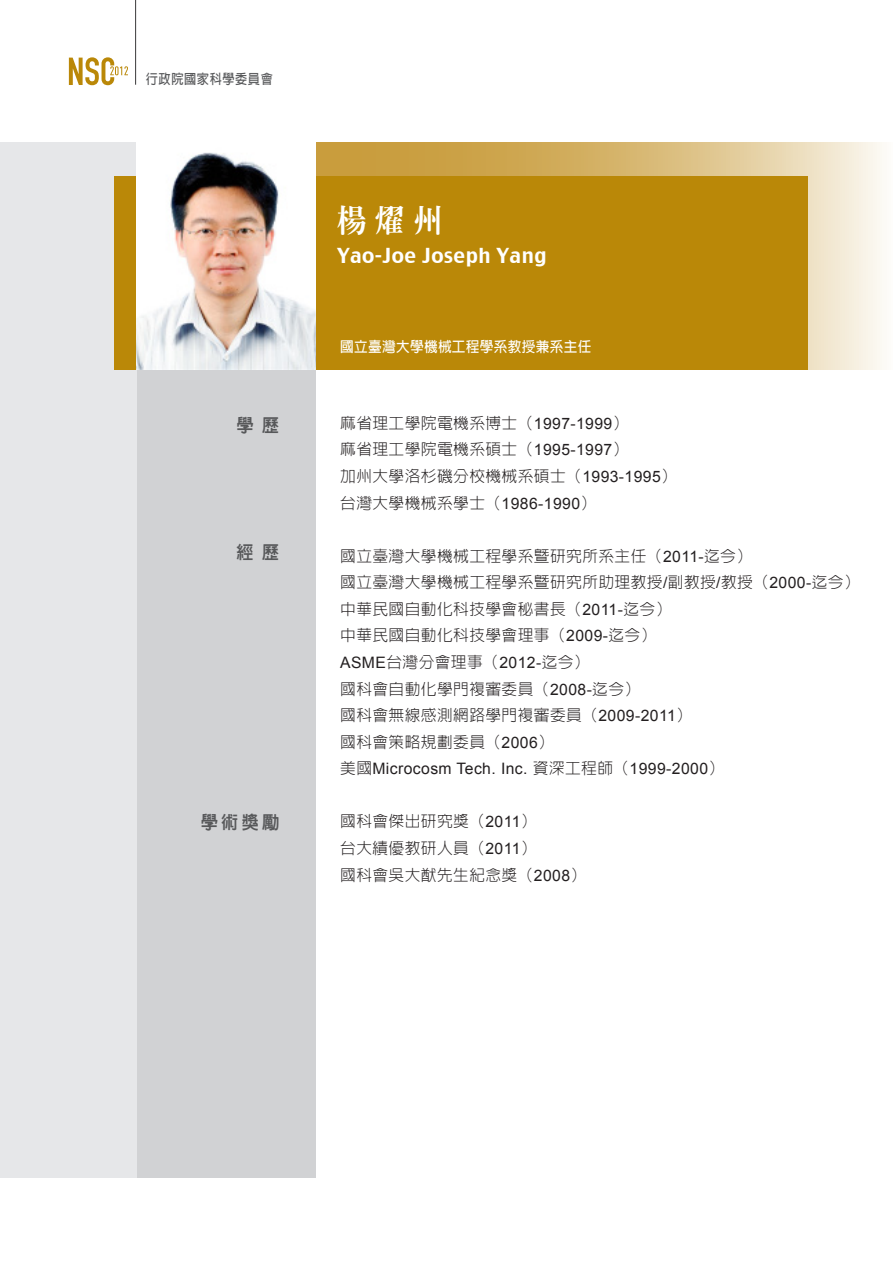
<style>
.page{position:relative;width:893px;height:1263px;background:#fff}
.page>*{position:absolute;margin:0;border:0;box-sizing:border-box;transform-origin:0 0}
.人名中{font:800 30.9px "AR Ming B5";color:#fff;scale:.95 1}
.人名英{font:20.25px "Charcoal CY";letter-spacing:.025em;color:#fff;scale:.95 1}
.表一{font:800 18px "AR Hei B5";color:#57585a;scale:.95 1}
.學經歷{font:300 15.75px "AR Hei B5";letter-spacing:.025em;color:#231f20}
.學經歷-2{font:15.75px "Arial";letter-spacing:.025em;color:#231f20}
.現任{font:700 14.4px "AR Hei B5";letter-spacing:.025em;color:#fff;scale:.95 1}
.t1{font:700 13.5px "AR Hei B5";letter-spacing:.05em;color:#57585a;scale:.9 1}
.s1{font-family:"Arial";font-weight:400}
.s2{font-family:"AR Hei B5";font-weight:300}
</style>
<div class="page">
<div style="left:0;top:332px;width:316px;height:846px;background:#d1d2d4"></div>
<div style="left:0;top:142px;width:136px;height:1036px;background:#e6e7e9"></div>
<svg style="left:316px;top:142px;width:566px;height:228px;background:#e4cfa0"></svg>
<div style="left:114px;top:176px;width:694px;height:194px;background:#ba8808"></div>
<img style="left:136px;top:152px;width:180px;height:218px">
<hr style="left:133px;top:0;width:4px;height:87px;background:#231f20;opacity:.75">
<svg style="left:69px;top:57px;width:59px;height:28px"></svg>
<p class="t1" style="left:146px;top:72px;width:143px">行政院國家科學委員會</p>
<p class="表一" style="left:237px;top:416px;width:46px">學 歷</p>
<p class="表一" style="left:237px;top:543px;width:46px">經 歷</p>
<p class="表一" style="left:201px;top:813px;width:84px">學術獎勵</p>
<p class="人名中" style="left:337px;top:205px;width:113px">楊燿州</p>
<p class="人名英" style="left:337px;top:242px;width:222px">Yao-Joe Joseph Yang</p>
<p class="現任" style="left:340px;top:339px;width:266px">國立臺灣大學機械工程學系教授兼系主任</p>
<p class="學經歷" style="left:340px;top:415px;width:290px">麻省理工學院電機系博士（<span class="s1">1997-1999</span>）</p>
<p class="學經歷" style="left:340px;top:441px;width:290px">麻省理工學院電機系碩士（<span class="s1">1995-1997</span>）</p>
<p class="學經歷" style="left:340px;top:468px;width:338px">加州大學洛杉磯分校機械系碩士（<span class="s1">1993-1995</span>）</p>
<p class="學經歷" style="left:340px;top:495px;width:258px">台灣大學機械系學士（<span class="s1">1986-1990</span>）</p>
<p class="學經歷" style="left:340px;top:548px;width:413px">國立臺灣大學機械工程學系暨研究所系主任（<span class="s1">2011-</span>迄今）</p>
<p class="學經歷" style="left:340px;top:574px;width:521px">國立臺灣大學機械工程學系暨研究所助理教授<span class="s1">/</span>副教授<span class="s1">/</span>教授（<span class="s1">2000-</span>迄今）</p>
<p class="學經歷" style="left:340px;top:601px;width:333px">中華民國自動化科技學會秘書長（<span class="s1">2011-</span>迄今）</p>
<p class="學經歷" style="left:340px;top:628px;width:318px">中華民國自動化科技學會理事（<span class="s1">2009-</span>迄今）</p>
<p class="學經歷" style="left:340px;top:654px;width:251px"><span class="s1">ASME</span>台灣分會理事（<span class="s1">2012-</span>迄今）</p>
<p class="學經歷" style="left:340px;top:681px;width:302px">國科會自動化學門複審委員（<span class="s1">2008-</span>迄今）</p>
<p class="學經歷" style="left:340px;top:707px;width:353px">國科會無線感測網路學門複審委員（<span class="s1">2009-2011</span>）</p>
<p class="學經歷" style="left:340px;top:734px;width:215px">國科會策略規劃委員（<span class="s1">2006</span>）</p>
<p class="學經歷-2" style="left:340px;top:758px;width:386px"><span class="s2">美國</span>Microcosm Tech. Inc. <span class="s2">資深工程師（</span>1999-2000<span class="s2">）</span></p>
<p class="學經歷" style="left:340px;top:814px;width:198px">國科會傑出研究獎（<span class="s1">2011</span>）</p>
<p class="學經歷" style="left:340px;top:840px;width:198px">台大績優教研人員（<span class="s1">2011</span>）</p>
<p class="學經歷" style="left:340px;top:867px;width:248px">國科會吳大猷先生紀念獎（<span class="s1">2008</span>）</p>
</div>
